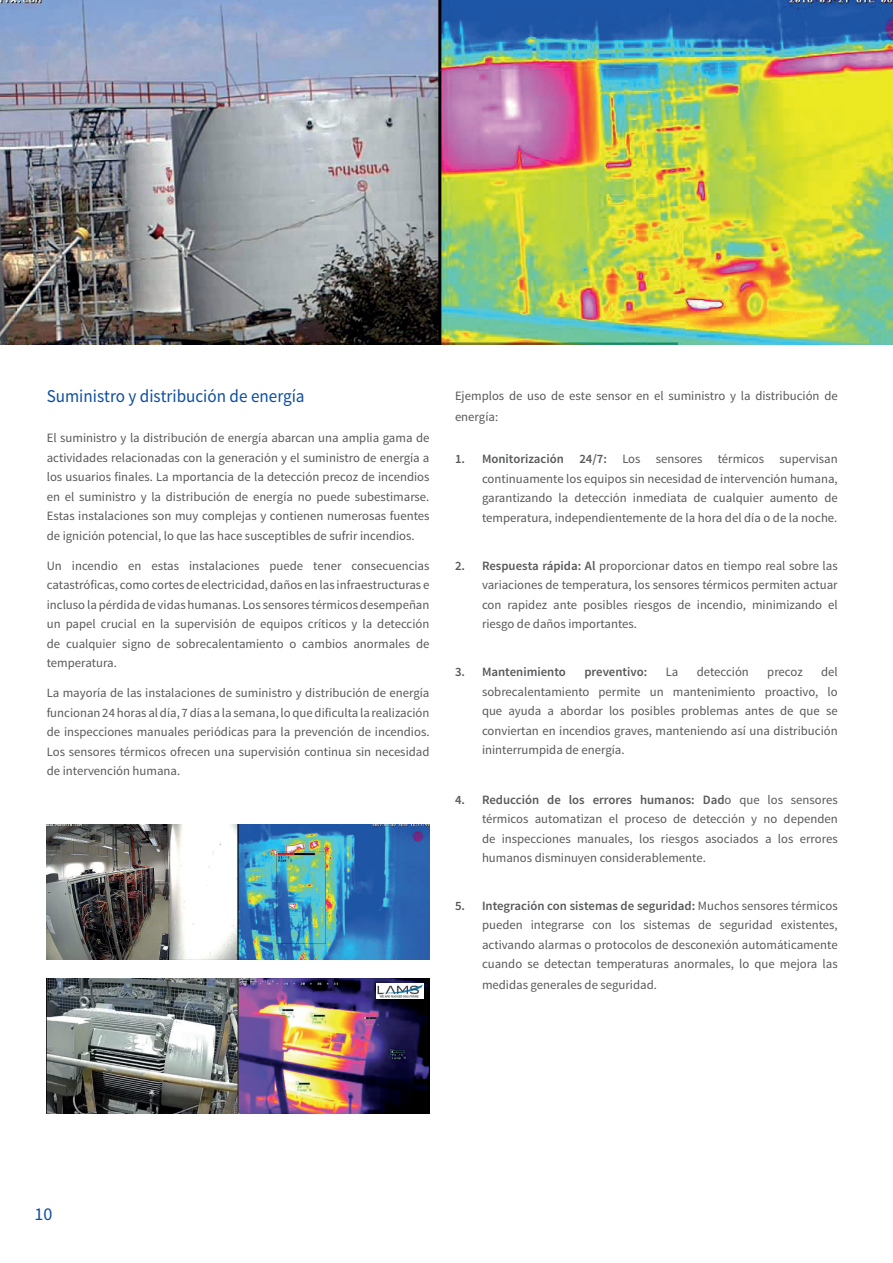
<style>
.page{position:relative;width:893px;height:1263px;background:#fff}
.page>*{position:absolute;margin:0;border:0;box-sizing:border-box;transform-origin:0 0}
.t1{font:18px "Source Sans Pro";color:#0d4da1;scale:.95 1}
.t2{font:18px "Source Sans Pro";color:#0d4da1}
.t3{font:12.75px/19.5px "Source Sans Pro";color:#57585a;text-align:justify}
.t4{font:600 12.75px "Source Sans Pro";color:#57585a}
.s1{font-weight:600}
</style>
<div class="page">
<img style="left:0;top:0;width:893px;height:344px">
<img style="left:47px;top:825px;width:382px;height:135px">
<img style="left:47px;top:978px;width:382px;height:135px">
<img style="left:377px;top:983px;width:46px;height:16px">
<hr style="left:238px;top:978px;width:1px;height:135px;background:#231f20">
<h1 class="t1" style="left:47px;top:384px;width:273px">Suministro y distribución de energía</h1>
<p class="t3" style="left:47px;top:428px;width:384px">El suministro y la distribución de energía abarcan una amplia gama de actividades relacionadas con la generación y el suministro de energía a los usuarios finales. La mportancia de la detección precoz de incendios en el suministro y la distribución de energía no puede subestimarse.<br>Estas instalaciones son muy complejas y contienen numerosas fuentes de ignición potencial, lo que las hace susceptibles de sufrir incendios.</p>
<p class="t3" style="left:47px;top:556px;width:384px">Un incendio en estas instalaciones puede tener consecuencias catastróficas, como cortes de electricidad, daños en las infraestructuras e incluso la pérdida de vidas humanas. Los sensores térmicos desempeñan un papel crucial en la supervisión de equipos críticos y la detección de cualquier signo de sobrecalentamiento o cambios anormales de temperatura.</p>
<p class="t3" style="left:47px;top:684px;width:384px">La mayoría de las instalaciones de suministro y distribución de energía funcionan 24 horas al día, 7 días a la semana, lo que dificulta la realización de inspecciones manuales periódicas para la prevención de incendios.<br>Los sensores térmicos ofrecen una supervisión continua sin necesidad de intervención humana.</p>
<p class="t3" style="left:455px;top:385px;width:384px;line-height:21px">Ejemplos de uso de este sensor en el suministro y la distribución de energía:</p>
<p class="t3" style="left:482px;top:450px;width:357px;text-indent:-27px"><span class="s1">1. Monitorización 24/7:</span> Los sensores térmicos supervisan continuamente los equipos sin necesidad de intervención humana, garantizando la detección inmediata de cualquier aumento de temperatura, independientemente de la hora del día o de la noche.</p>
<p class="t3" style="left:482px;top:556px;width:357px;text-indent:-27px"><span class="s1">2. Respuesta rápida: Al</span> proporcionar datos en tiempo real sobre las variaciones de temperatura, los sensores térmicos permiten actuar con rapidez ante posibles riesgos de incendio, minimizando el riesgo de daños importantes.</p>
<p class="t4" style="left:455px;top:664px;width:112px">3. Mantenimiento</p>
<p class="t4" style="left:584px;top:664px;width:64px">preventivo:</p>
<p class="t3" style="left:666px;top:662px;width:14px">La</p>
<p class="t3" style="left:697px;top:662px;width:54px">detección</p>
<p class="t3" style="left:767px;top:662px;width:37px">precoz</p>
<p class="t3" style="left:482px;top:662px;width:357px;text-indent:339px">del sobrecalentamiento permite un mantenimiento proactivo, lo que ayuda a abordar los posibles problemas antes de que se conviertan en incendios graves, manteniendo así una distribución ininterrumpida de energía.</p>
<p class="t3" style="left:482px;top:790px;width:357px;text-indent:-27px"><span class="s1">4. Reducción de los errores humanos: Dad</span>o que los sensores térmicos automatizan el proceso de detección y no dependen de inspecciones manuales, los riesgos asociados a los errores humanos disminuyen considerablemente.</p>
<p class="t3" style="left:482px;top:896px;width:357px;text-indent:-27px"><span class="s1">5. Integración con sistemas de seguridad:</span> Muchos sensores térmicos pueden integrarse con los sistemas de seguridad existentes, activando alarmas o protocolos de desconexión automáticamente cuando se detectan temperaturas anormales, lo que mejora las</p>
<p class="t3" style="left:482px;top:976px;width:176px">medidas generales de seguridad.</p>
<h1 class="t2" style="left:35px;top:1202px;width:19px">10</h1>
</div>
